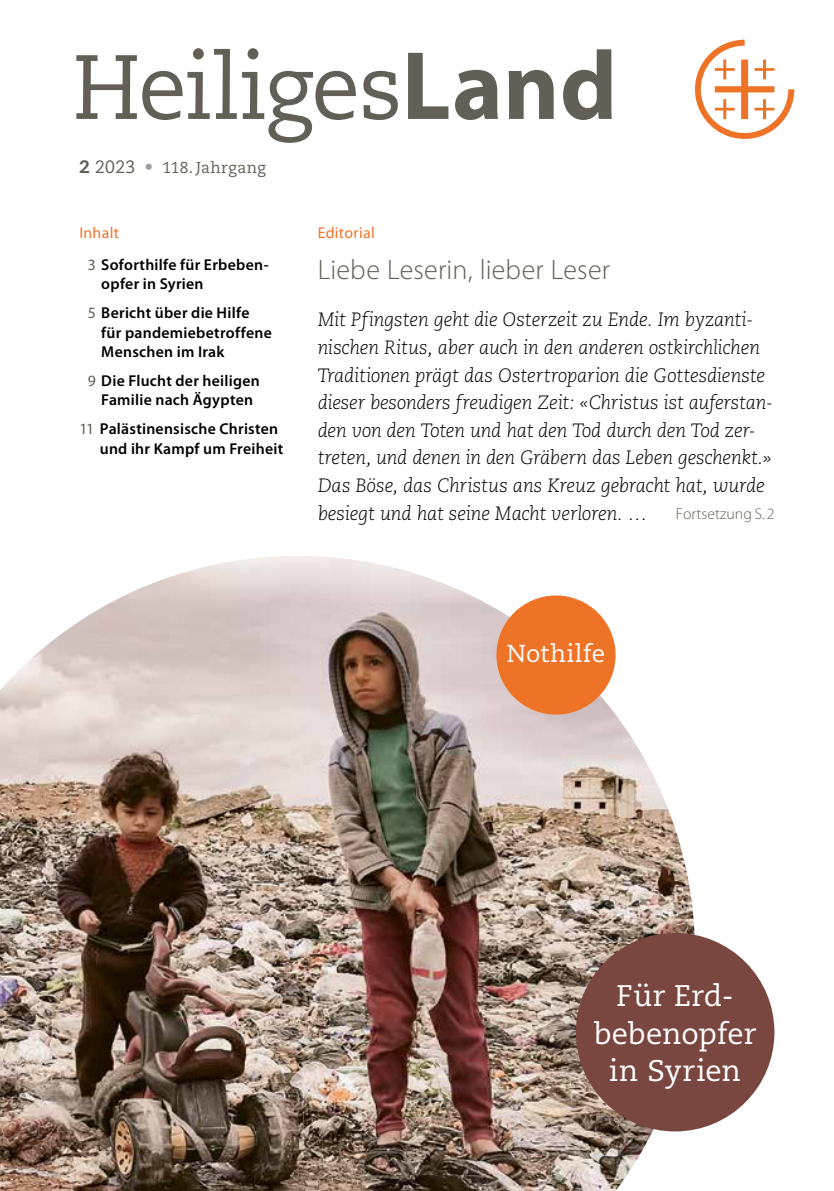
<style>
.page{position:relative;width:834px;height:1191px;background:#fff}
.page>*{position:absolute;margin:0;border:0;box-sizing:border-box;transform-origin:0 0}
.t1{font:91px "Caecilia LT Pro 55 Roman";letter-spacing:-.015em;color:#625f57;scale:.96 1}
.t2{font:29.75px/37.1px "Caecilia LT Pro 55 Roman";color:#fff;text-align:center}
.t3{font:300 28px "Myriad Pro";letter-spacing:.005em;color:#625f57}
.t4{font:24.5px "Caecilia LT Pro 55 Roman";letter-spacing:.015em;color:#fff}
.t5{font:italic 300 19.25px/27.7px "Caecilia LT Pro 46";letter-spacing:-.01em;color:#000}
.t6{font:600 15.75px/19.2px "Myriad Pro";letter-spacing:.015em;color:#000}
.t7{font:15.75px "Caecilia LT Pro 55 Roman";letter-spacing:.025em;color:#625f57}
.t8{font:15.75px "Myriad Pro";letter-spacing:.02em;color:#ee7326}
.t9{font:300 15.75px "Myriad Pro";color:#625f57}
.s1{font-family:"Myriad Pro";font-weight:700;font-size:98px}
.s2{font-family:"Caecilia LT Pro 85";font-weight:800;font-size:17.85px}
.s3{font-size:17.85px}
.s4{font-size:17.85px;color:#9e9e9b}
.s5{font-weight:400;color:#625f57}
</style>
<div class="page">
<img style="left:0;top:556px;width:694px;height:635px">
<svg style="left:695px;top:40px;width:99px;height:99px"></svg>
<div style="left:575px;top:933px;width:199px;height:198px;background:#794640;border-radius:50%"></div>
<div style="left:496px;top:595px;width:119px;height:119px;background:#ee7326;border-radius:50%"></div>
<h1 class="t1" style="left:73px;top:27px;width:568px">Heiliges<span class="s1">Land</span></h1>
<p class="t7" style="left:79px;top:157px;width:188px"><span class="s2">2</span> <span class="s3">2023</span> <span class="s4">•</span> 118. Jahrgang</p>
<p class="t8" style="left:79px;top:223px;width:41px">Inhalt</p>
<p class="t8" style="left:317px;top:223px;width:58px">Editorial</p>
<p class="t6" style="left:101px;top:254px;width:169px;text-indent:-14px"><span class="s5">3</span> Soforthilfe für Erbeben&shy;opfer in Syrien</p>
<p class="t6" style="left:101px;top:303px;width:172px;text-indent:-14px"><span class="s5">5</span> Bericht über die Hilfe für pandemiebetroffene<br>Menschen im Irak</p>
<p class="t6" style="left:88px;top:371px;width:174px;text-align:center"><span class="s5">9</span> Die Flucht der heiligen<br>Familie nach Ägypten</p>
<p class="t6" style="left:100px;top:419px;width:185px;text-indent:-20px"><span class="s5">11</span> Palästinensische Christen und ihr Kampf um Freiheit</p>
<h3 class="t3" style="left:317px;top:254px;width:294px">Liebe Leserin, lieber Leser</h3>
<p class="t5" style="left:317px;top:306px;width:456px">Mit Pfingsten geht die Osterzeit zu Ende. Im byzanti&shy;nischen Ritus, aber auch in den anderen ostkirchlichen Traditionen prägt das Ostertroparion die Gottesdienste dieser besonders freudigen Zeit: «Christus ist auferstan&shy;den von den Toten und hat den Tod durch den Tod zer&shy;treten, und denen in den Gräbern das Leben geschenkt.» Das Böse, das Christus ans Kreuz gebracht hat, wurde besiegt und hat seine Macht verloren. …</p>
<p class="t9" style="left:675px;top:505px;width:100px">Fortsetzung S.2</p>
<p class="t4" style="left:507px;top:637px;width:100px">Nothilfe</p>
<h2 class="t2" style="left:594px;top:977px;width:164px">Für Erd&shy;bebenopfer in Syrien</h2>
</div>
